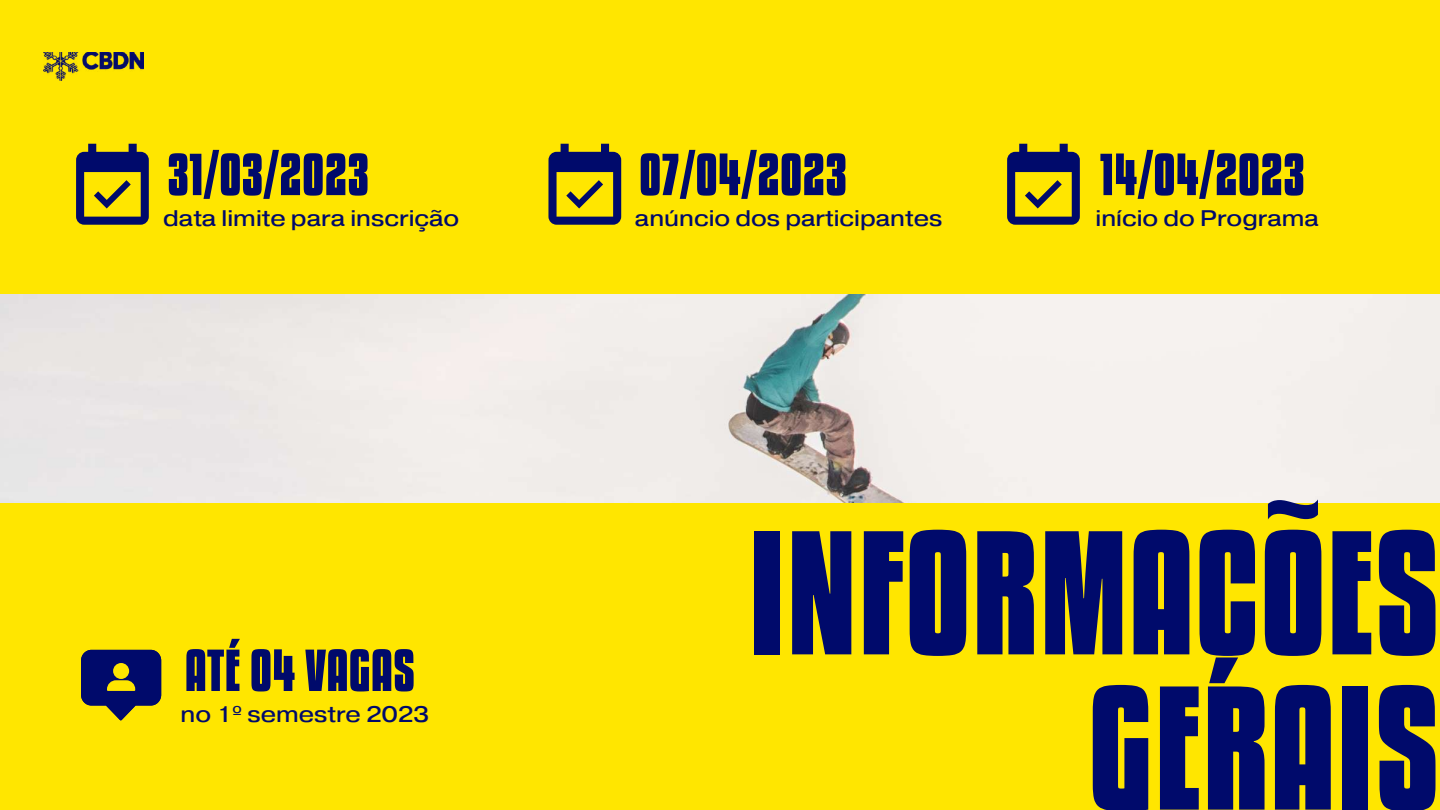
<style>
.page{position:relative;width:1440px;height:810px;background:#ffe600}
.page>*{position:absolute;margin:0;border:0;box-sizing:border-box;transform-origin:0 0}
.t1{font:700 155.9px/155.2px "Kenyan Coffee Rg";color:#000a6b;text-align:right}
.t2{font:700 52.4px "Kenyan Coffee Rg";color:#000a6b}
.t3{font:22.4px "Pragmatica Ext";color:#000a6b}
</style>
<div class="page">
<img style="left:43px;top:52px;width:101px;height:29px">
<svg style="left:81px;top:650px;width:80px;height:70px"></svg>
<img style="left:0;top:295px;width:1440px;height:208px">
<svg style="left:76px;top:144px;width:73px;height:81px"></svg>
<svg style="left:548px;top:144px;width:73px;height:81px"></svg>
<svg style="left:1007px;top:144px;width:73px;height:81px"></svg>
<h2 class="t2" style="left:167px;top:143px;width:203px">31/03/2023</h2>
<p class="t3" style="left:163px;top:203px;width:298px">data limite para inscrição</p>
<h2 class="t2" style="left:185px;top:639px;width:232px">ATÉ 04 VAGAS</h2>
<p class="t3" style="left:181px;top:699px;width:250px">no 1º semestre 2023</p>
<h2 class="t2" style="left:639px;top:143px;width:210px">07/04/2023</h2>
<p class="t3" style="left:635px;top:203px;width:309px">anúncio dos participantes</p>
<h2 class="t2" style="left:1100px;top:143px;width:207px">14/04/2023</h2>
<p class="t3" style="left:1096px;top:203px;width:225px">início do Programa</p>
<h1 class="t1" style="left:748px;top:515px;width:694px">INFORMAÇÕES<br>GERAIS</h1>
</div>
